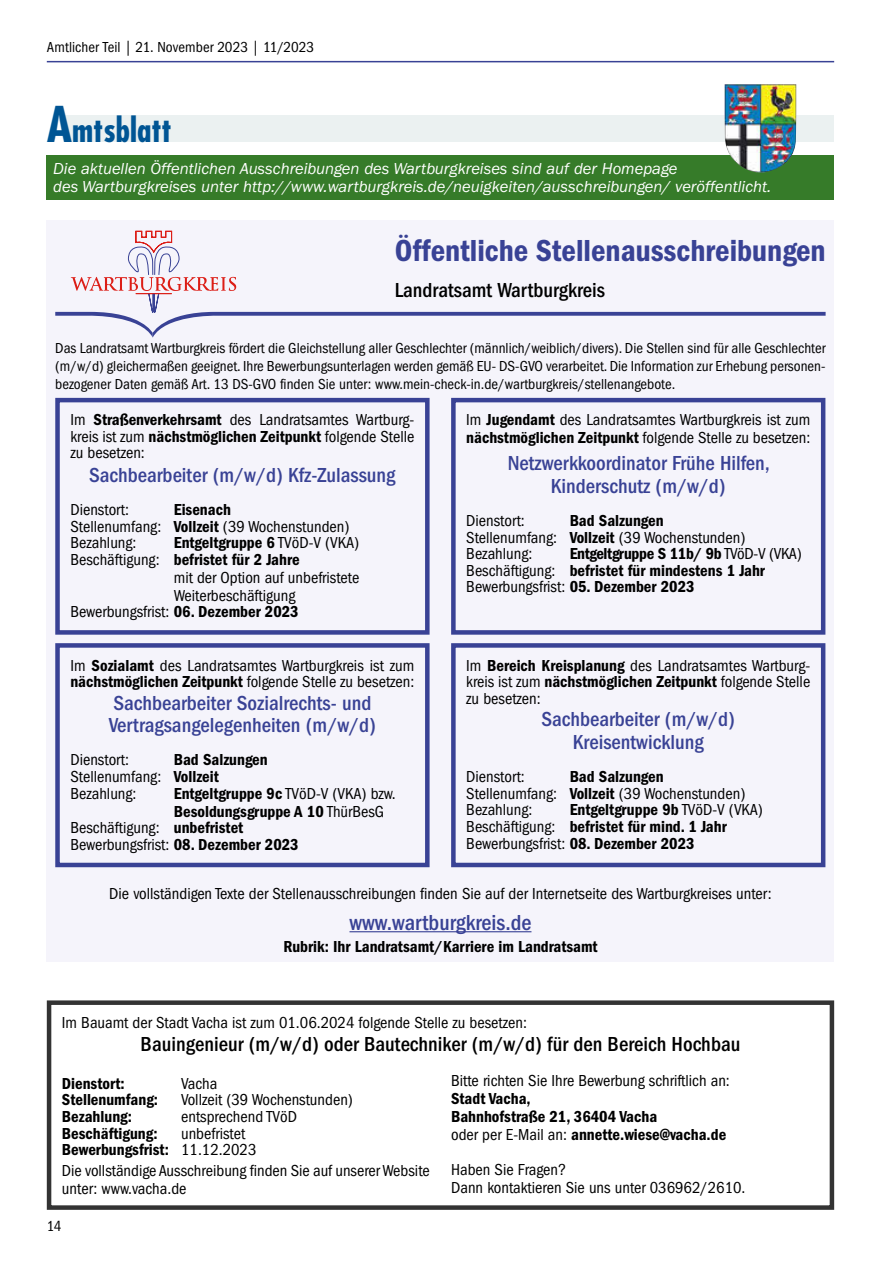
<style>
.page{position:relative;width:881px;height:1263px;background:#fff}
.page>*{position:absolute;margin:0;border:0;box-sizing:border-box;transform-origin:0 0}
.t1{font:700 condensed 33px "Futura LT";color:#005594}
.t2{font:600 condensed 31.5px "Franklin Gothic LT";color:#394295}
.t3{font:500 condensed 22.5px "Franklin Gothic LT";color:#394295}
.t4{font:500 condensed 21px/22.5px "Franklin Gothic LT";color:#394295;text-align:center}
.t5{font:500 condensed 21px "Franklin Gothic LT";color:#000}
.t6{font:condensed 16.5px/16.6px "Franklin Gothic LT";color:#000}
.t7{font:600 condensed 16.5px/16.6px "Franklin Gothic LT";color:#000}
.t8{font:italic 16.5px/18px "Franklin Gothic LT";color:#fff}
.t9{font:condensed 15px/18px "Franklin Gothic LT";color:#000;text-align:justify}
.s1{font-size:48px}
.s2{font-weight:600}
.s3{font-weight:400}
</style>
<div class="page">
<hr style="left:47px;top:61px;width:786px;height:1px;background:#394295">
<div style="left:47px;top:155px;width:786px;height:44px;background:#367b29"></div>
<div style="left:64px;top:115px;width:769px;height:27px;background:#ebf1f1"></div>
<img style="left:724px;top:84px;width:72px;height:89px">
<div style="left:47px;top:221px;width:786px;height:741px;background:#f5f4fb"></div>
<svg style="left:55px;top:230px;width:770px;height:107px"></svg>
<hr style="left:349px;top:931px;width:182px;height:1px;background:#394295">
<div style="left:55px;top:398px;width:374px;height:237px;border:4px solid #394295"></div>
<div style="left:55px;top:643px;width:374px;height:224px;border:4px solid #394295"></div>
<div style="left:451px;top:398px;width:374px;height:237px;border:4px solid #394295"></div>
<div style="left:451px;top:643px;width:374px;height:224px;border:4px solid #394295"></div>
<div style="left:47px;top:1000px;width:786px;height:210px;border:4px solid #333"></div>
<p class="t9" style="left:47px;top:38px;width:269px">Amtlicher Teil | 21. November 2023 | 11/2023</p>
<h1 class="t1" style="left:47px;top:109px;width:126px"><span class="s1">A</span>mtsblatt</h1>
<p class="t8" style="left:53px;top:159px;width:719px">Die aktuellen Öffentlichen Ausschreibungen des Wartburgkreises sind auf der Homepage<br>des Wartburgkreises unter http://www.wartburgkreis.de/neuigkeiten/ausschreibungen/ veröffentlicht.</p>
<h2 class="t2" style="left:394px;top:233px;width:432px">Öffentliche Stellenausschreibungen</h2>
<p class="t5" style="left:394px;top:278px;width:212px">Landratsamt Wartburgkreis</p>
<p class="t9" style="left:55px;top:339px;width:771px">Das Landratsamt Wartburgkreis fördert die Gleichstellung aller Geschlechter (männlich/weiblich/divers). Die Stellen sind für alle Geschlechter (m/w/d) gleichermaßen geeignet. Ihre Bewerbungsunterlagen werden gemäß EU- DS-GVO verarbeitet. Die Information zur Erhebung personen&shy;bezogener Daten gemäß Art. 13 DS-GVO finden Sie unter: www.mein-check-in.de/wartburgkreis/stellenangebote.</p>
<p class="t6" style="left:70px;top:412px;width:345px;text-align:justify">Im <span class="s2">Straßenverkehrsamt</span> des Landratsamtes Wartburg&shy;kreis ist zum <span class="s2">nächstmöglichen Zeitpunkt</span> folgende Stelle zu besetzen:</p>
<p class="t4" style="left:89px;top:464px;width:308px">Sachbearbeiter (m/w/d) Kfz-Zulassung</p>
<p class="t6" style="left:70px;top:501px;width:60px">Dienstort:</p>
<p class="t6" style="left:70px;top:501px;width:280px;text-indent:103px"><span class="s2">Eisenach<br></span>Stellenumfang: <span class="s2">Vollzeit</span> (39 Wochenstunden)<br>Bezahlung:</p>
<p class="t7" style="left:174px;top:534px;width:187px">Entgeltgruppe 6 <span class="s3">TVöD-V (VKA)</span></p>
<p class="t7" style="left:70px;top:551px;width:231px"><span class="s3">Beschäftigung:</span> befristet für 2 Jahre</p>
<p class="t6" style="left:174px;top:569px;width:187px">mit der Option auf unbefristete</p>
<p class="t6" style="left:174px;top:587px;width:123px">Weiterbeschäftigung</p>
<p class="t6" style="left:70px;top:604px;width:230px">Bewerbungsfrist: <span class="s2">06. Dezember 2023</span></p>
<p class="t6" style="left:70px;top:657px;width:345px">Im <span class="s2">Sozialamt</span> des Landratsamtes Wartburgkreis ist zum <span class="s2">nächstmöglichen Zeitpunkt</span> folgende Stelle zu besetzen:</p>
<p class="t4" style="left:109px;top:692px;width:268px;text-align:left">Sachbearbeiter Sozialrechts- und<br>Vertragsangelegenheiten (m/w/d)</p>
<p class="t6" style="left:70px;top:752px;width:60px">Dienstort:</p>
<p class="t6" style="left:70px;top:752px;width:199px;text-indent:103px"><span class="s2">Bad Salzungen<br></span>Stellenumfang: <span class="s2">Vollzeit<br></span>Bezahlung:</p>
<p class="t7" style="left:174px;top:785px;width:223px">Entgeltgruppe 9c <span class="s3">TVöD-V (VKA) bzw.</span></p>
<p class="t7" style="left:174px;top:803px;width:212px">Besoldungsgruppe A 10 <span class="s3">ThürBesG</span></p>
<p class="t6" style="left:70px;top:820px;width:174px">Beschäftigung: <span class="s2">unbefristet</span></p>
<p class="t6" style="left:70px;top:836px;width:230px">Bewerbungsfrist: <span class="s2">08. Dezember 2023</span></p>
<p class="t6" style="left:466px;top:411px;width:345px;line-height:18px">Im <span class="s2">Jugendamt</span> des Landratsamtes Wartburgkreis ist zum <span class="s2">nächstmöglichen Zeitpunkt</span> folgende Stelle zu besetzen:</p>
<p class="t4" style="left:507px;top:452px;width:263px">Netzwerkkoordinator Frühe Hilfen,<br>Kinderschutz (m/w/d)</p>
<p class="t6" style="left:466px;top:512px;width:60px">Dienstort:</p>
<p class="t6" style="left:466px;top:512px;width:280px;text-indent:103px"><span class="s2">Bad Salzungen<br></span>Stellenumfang: <span class="s2">Vollzeit</span> (39 Wochenstunden)<br>Bezahlung:</p>
<p class="t7" style="left:466px;top:545px;width:337px;text-indent:103px">Entgeltgruppe S 11b/ 9b <span class="s3">TVöD-V (VKA)<br>Beschäftigung:</span> befristet für mindestens 1 Jahr<br><span class="s3">Bewerbungsfrist:</span> 05. Dezember 2023</p>
<p class="t6" style="left:466px;top:657px;width:345px;text-align:justify">Im <span class="s2">Bereich Kreisplanung</span> des Landratsamtes Wartburg&shy;kreis ist zum <span class="s2">nächstmöglichen Zeitpunkt</span> folgende Stelle zu besetzen:</p>
<p class="t4" style="left:541px;top:708px;width:195px">Sachbearbeiter (m/w/d)<br>Kreisentwicklung</p>
<p class="t6" style="left:466px;top:768px;width:60px">Dienstort:</p>
<p class="t6" style="left:466px;top:768px;width:280px;text-indent:103px"><span class="s2">Bad Salzungen<br></span>Stellenumfang: <span class="s2">Vollzeit</span> (39 Wochenstunden)<br>Bezahlung:</p>
<p class="t7" style="left:466px;top:801px;width:298px;text-indent:103px">Entgeltgruppe 9b <span class="s3">TVöD-V (VKA)<br>Beschäftigung:</span> befristet für mind. 1 Jahr<br><span class="s3">Bewerbungsfrist:</span> 08. Dezember 2023</p>
<p class="t6" style="left:109px;top:885px;width:663px">Die vollständigen Texte der Stellenausschreibungen finden Sie auf der Internetseite des Wartburgkreises unter:</p>
<h3 class="t3" style="left:349px;top:909px;width:183px">www.wartburgkreis.de</h3>
<p class="t7" style="left:283px;top:938px;width:316px">Rubrik: Ihr Landratsamt/Karriere im Landratsamt</p>
<p class="t6" style="left:62px;top:1014px;width:466px">Im Bauamt der Stadt Vacha ist zum 01.06.2024 folgende Stelle zu besetzen:</p>
<p class="t5" style="left:141px;top:1032px;width:601px">Bauingenieur (m/w/d) oder Bautechniker (m/w/d) für den Bereich Hochbau</p>
<p class="t7" style="left:62px;top:1075px;width:64px">Dienstort:</p>
<p class="t6" style="left:181px;top:1075px;width:38px">Vacha</p>
<p class="t7" style="left:62px;top:1091px;width:98px">Stellenumfang:</p>
<p class="t6" style="left:181px;top:1092px;width:173px">Vollzeit (39 Wochenstunden)</p>
<p class="t7" style="left:62px;top:1108px;width:71px">Bezahlung:</p>
<p class="t6" style="left:181px;top:1108px;width:117px">entsprechend TVöD</p>
<p class="t7" style="left:62px;top:1125px;width:97px">Beschäftigung:</p>
<p class="t6" style="left:451px;top:1072px;width:280px">Bitte richten Sie Ihre Bewerbung schriftlich an:</p>
<p class="t7" style="left:451px;top:1090px;width:276px;line-height:18px">Stadt Vacha,<br>Bahnhofstraße 21, 36404 Vacha<br><span class="s3">oder per E-Mail an:</span> annette.wiese@vacha.de</p>
<p class="t6" style="left:451px;top:1161px;width:296px;line-height:18px">Haben Sie Fragen?<br>Dann kontaktieren Sie uns unter 036962/2610.</p>
<p class="t6" style="left:62px;top:1125px;width:196px;text-indent:119px">unbefristet<br><span class="s2">Bewerbungsfrist:</span> 11.12.2023</p>
<p class="t6" style="left:62px;top:1161px;width:369px;line-height:18px">Die vollständige Ausschreibung finden Sie auf unserer Website unter: www.vacha.de</p>
<p class="t9" style="left:47px;top:1217px;width:16px">14</p>
</div>
